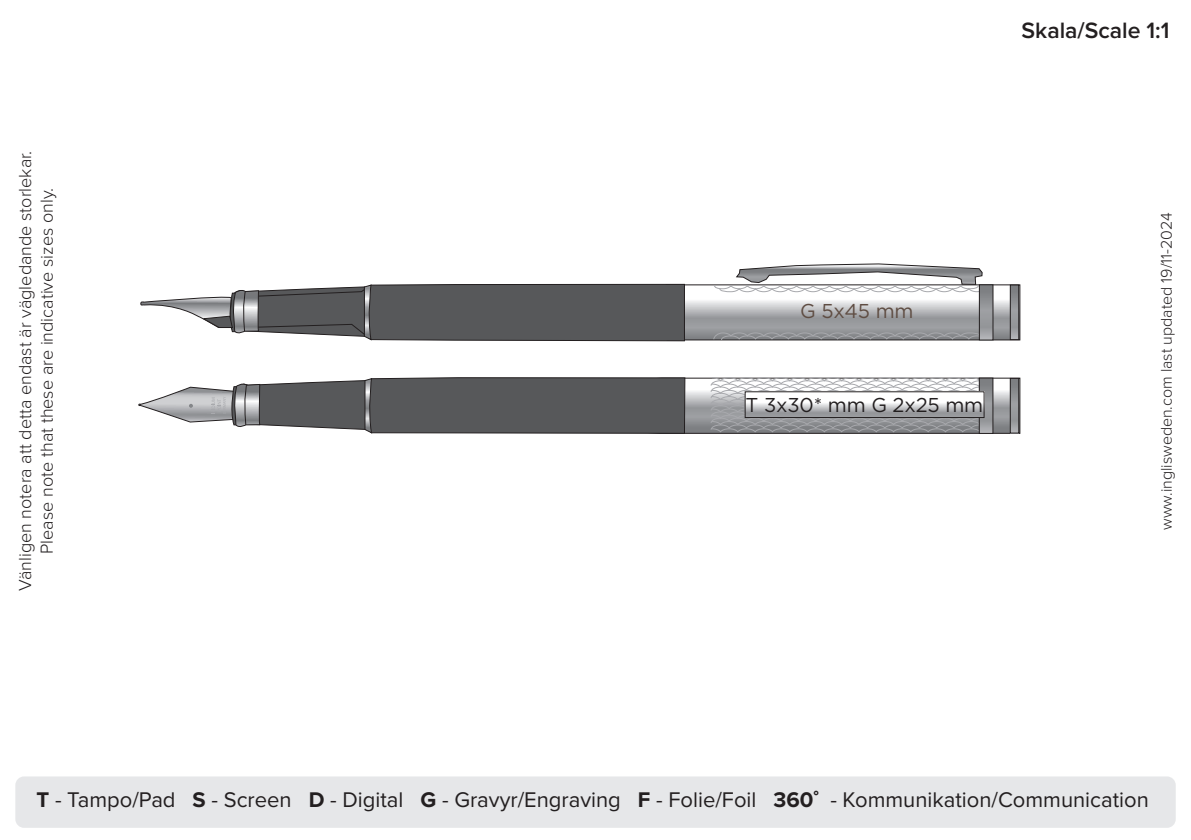
<style>
.page{position:relative;width:1191px;height:840px;background:#fff}
.page>*{position:absolute;margin:0;border:0;box-sizing:border-box;transform-origin:0 0}
.t1{font:600 23px "Proxima Nova";color:#231f20}
.t2{font:22px "Proxima Nova";color:#231f20}
.t3{font:20px "Gotham";letter-spacing:-.01em;color:#231f20}
.t4{font:20px "Gotham";letter-spacing:-.01em;color:#5f4d43}
.t5{font:300 18px/21.6px "Proxima Nova";color:#231f20;text-align:center}
.t6{font:300 16px "Proxima Nova";color:#231f20}
.s1{font-weight:700}
</style>
<div class="page">
<div style="left:15px;top:776px;width:1160px;height:51px;background:#e6e7e9;border-radius:9px"></div>
<svg style="left:140px;top:263px;width:881px;height:78px"></svg>
<svg style="left:138px;top:377px;width:883px;height:57px"></svg>
<p class="t5" style="left:13px;top:590px;width:441px;rotate:-90deg">Vänligen notera att detta endast är vägledande storlekar.<br>Please note that these are indicative sizes only.</p>
<p class="t1" style="left:1021px;top:13px;width:150px">Skala/Scale 1:1</p>
<p class="t4" style="left:800px;top:298px;width:115px">G 5x45 mm</p>
<p class="t3" style="left:745px;top:391px;width:239px">T 3x30* mm G 2x25 mm</p>
<p class="t6" style="left:1154px;top:529px;width:319px;rotate:-90deg">www.inglisweden.com last updated 19/11-2024</p>
<p class="t2" style="left:37px;top:783px;width:1113px"><span class="s1">T</span> - Tampo/Pad <span class="s1">S</span> - Screen <span class="s1">D</span> - Digital <span class="s1">G</span> - Gravyr/Engraving <span class="s1">F</span> - Folie/Foil <span class="s1">360˚</span> - Kommunikation/Communication</p>
</div>
